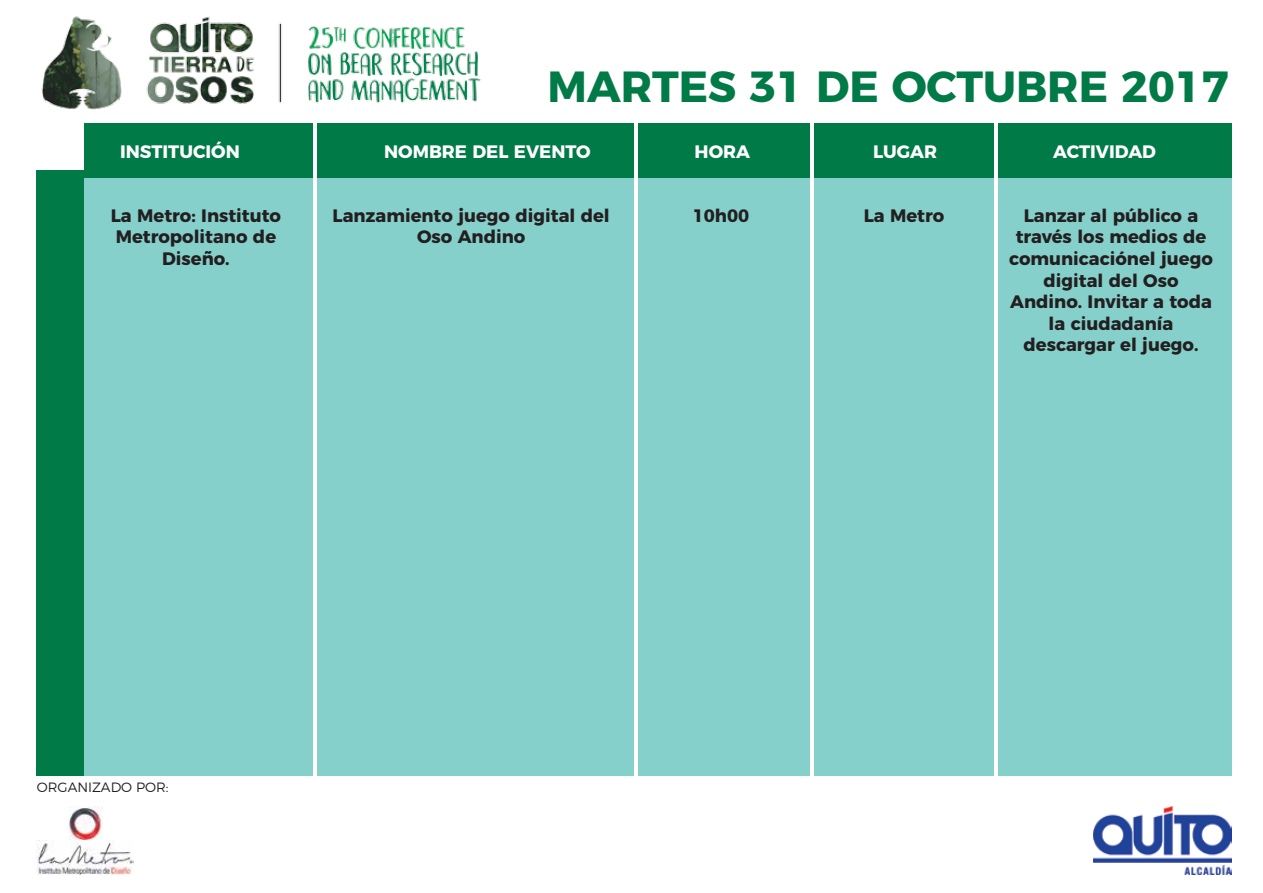
<style>
.page{position:relative;width:1263px;height:893px;background:#fff}
.page>*{position:absolute;margin:0;border:0;box-sizing:border-box;transform-origin:0 0}
.t1{font:700 43.5px "Montserrat";color:#007a46}
.t2{font:700 18px/21.6px "Montserrat";color:#231f20;text-align:center}
.t3{font:700 18px "Montserrat";color:#fff}
.t4{font:300 13.5px "Montserrat";color:#231f20}
</style>
<div class="page">
<div style="left:84px;top:170px;width:1148px;height:606px;background:#85d0ca"></div>
<div style="left:84px;top:123px;width:1148px;height:54px;background:#007a46"></div>
<img style="left:41px;top:16px;width:440px;height:94px">
<div style="left:37px;top:170px;width:47px;height:606px;background:#007a46"></div>
<hr style="left:313px;top:123px;width:4px;height:653px;background:#fff">
<hr style="left:634px;top:123px;width:3px;height:653px;background:#fff">
<hr style="left:810px;top:123px;width:4px;height:653px;background:#fff">
<hr style="left:994px;top:123px;width:4px;height:653px;background:#fff">
<img style="left:1093px;top:807px;width:139px;height:67px">
<img style="left:68px;top:807px;width:34px;height:34px">
<img style="left:37px;top:842px;width:97px;height:32px">
<h1 class="t1" style="left:548px;top:51px;width:682px">MARTES 31 DE OCTUBRE 2017</h1>
<p class="t3" style="left:120px;top:136px;width:121px">INSTITUCIÓN</p>
<p class="t3" style="left:384px;top:136px;width:208px">NOMBRE DEL EVENTO</p>
<p class="t3" style="left:694px;top:136px;width:57px">HORA</p>
<p class="t3" style="left:873px;top:136px;width:66px">LUGAR</p>
<p class="t3" style="left:1053px;top:136px;width:104px">ACTIVIDAD</p>
<p class="t2" style="left:111px;top:203px;width:172px">La Metro: Instituto<br>Metropolitano de<br>Diseño.</p>
<p class="t2" style="left:333px;top:203px;width:279px">Lanzamiento juego digital del<br>Oso Andino</p>
<p class="t2" style="left:693px;top:203px;width:58px">10h00</p>
<p class="t2" style="left:864px;top:203px;width:82px">La Metro</p>
<p class="t2" style="left:1009px;top:203px;width:205px">Lanzar al público a través los medios de comunicaciónel juego digital del Oso<br>Andino. Invitar a toda la ciudadanía descargar el juego.</p>
<p class="t4" style="left:37px;top:777px;width:133px">ORGANIZADO POR:</p>
</div>
